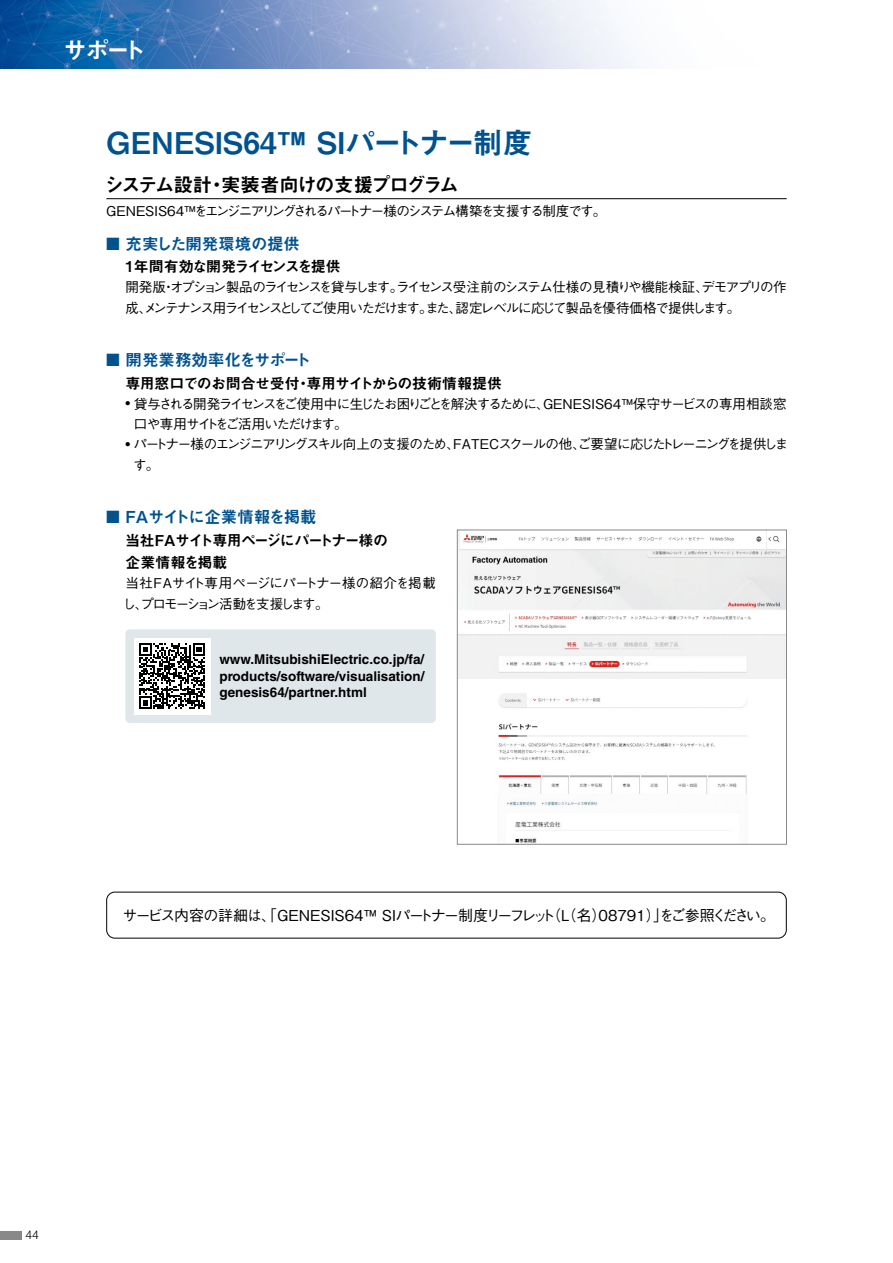
<style>
.page{position:relative;width:893px;height:1263px;background:#fff}
.page>*{position:absolute;margin:0;border:0;box-sizing:border-box;transform-origin:0 0}
.t1{font:30px "Midashi Go Pro MB31";color:#00528f}
.t2{font:24px "Midashi Go Pro MB31";color:#fff}
.t3{font:19.5px "Midashi Go Pro MB31";letter-spacing:-.075em;color:#000}
.t4{font:16.5px "Midashi Go Pro MB31";letter-spacing:-.03em;color:#00528f}
.t5{font:16.5px "Midashi Go Pro MB31";color:#00528f}
.t6{font:500 15px "Gothic BBB Pro";letter-spacing:-.065em;color:#000}
.t7{font:15px "Midashi Go Pro MB31";letter-spacing:-.04em;color:#000}
.t8{font:15px/22.5px "Midashi Go Pro MB31";letter-spacing:-.07em;color:#000}
.t9{font:15px "Midashi Go Pro MB31";letter-spacing:-.095em;color:#000}
.t10{font:500 13.5px/20.2px "Gothic BBB Pro";letter-spacing:-.105em;color:#000}
.t11{font:500 13.5px/20.2px "Gothic BBB Pro";letter-spacing:-.125em;color:#000}
.t12{font:700 13.5px/16.8px "Helvetica LT Std";color:#000;text-align:justify}
.t13{font:500 13.5px/20.2px "Gothic BBB Pro";letter-spacing:-.06em;color:#000}
.t14{font:300 12px "Helvetica LT Std";color:#000}
.s1{font-family:"Helvetica LT Std";font-weight:400}
</style>
<div class="page">
<hr style="left:106px;top:198px;width:681px;height:1px;background:#000">
<img style="left:459px;top:532px;width:326px;height:310px">
<div style="left:457px;top:530px;width:330px;height:314px;border:1px solid #898989"></div>
<div style="left:106px;top:892px;width:681px;height:46px;border:1px solid #000;border-radius:8px"></div>
<div style="left:125px;top:629px;width:311px;height:94px;background:#e0e7eb;border-radius:4px"></div>
<div style="left:134px;top:638px;width:76px;height:76px;background:#fff"></div>
<svg style="left:139px;top:643px;width:66px;height:66px"></svg>
<img style="left:0;top:0;width:639px;height:68px">
<div style="left:0;top:1231px;width:21px;height:8px;background:#898989"></div>
<h2 class="t2" style="left:63px;top:31px;width:84px">サポート</h2>
<h1 class="t1" style="left:106px;top:119px;width:428px">GENESIS64™ SIパートナー制度</h1>
<h3 class="t3" style="left:105px;top:169px;width:356px">システム設計・実装者向けの支援プログラム</h3>
<p class="t10" style="left:106px;top:199px;width:502px">GENESIS64™をエンジニアリングされるパートナー様のシステム構築を支援する制度です。</p>
<p class="t4" style="left:106px;top:230px;width:195px">■ 充実した開発環境の提供</p>
<p class="t9" style="left:125px;top:254px;width:217px">1年間有効な開発ライセンスを提供</p>
<p class="t11" style="left:125px;top:275px;width:663px">開発版・オプション製品のライセンスを貸与します。ライセンス受注前のシステム仕様の見積りや機能検証、デモアプリの作成、メンテナンス用ライセンスとしてご使用いただけます。また、認定レベルに応じて製品を優待価格で提供します。</p>
<p class="t5" style="left:106px;top:347px;width:206px">■ 開発業務効率化をサポート</p>
<p class="t7" style="left:125px;top:371px;width:378px">専用窓口でのお問合せ受付・専用サイトからの技術情報提供</p>
<p class="t10" style="left:134px;top:392px;width:654px;text-indent:-9px"><span class="s1">•</span> 貸与される開発ライセンスをご使用中に生じたお困りごとを解決するために、GENESIS64™保守サービスの専用相談窓口や専用サイトをご活用いただけます。</p>
<p class="t10" style="left:133px;top:432px;width:657px;text-indent:-8px"><span class="s1">•</span> パートナー様のエンジニアリングスキル向上の支援のため、FATECスクールの他、ご要望に応じたトレーニングを提供します。</p>
<p class="t4" style="left:106px;top:504px;width:212px">■ FAサイトに企業情報を掲載</p>
<p class="t8" style="left:125px;top:527px;width:264px">当社FAサイト専用ページにパートナー様の企業情報を掲載</p>
<p class="t13" style="left:123px;top:571px;width:315px">当社FAサイト専用ページにパートナー様の紹介を掲載し、プロモーション活動を支援します。</p>
<p class="t12" style="left:219px;top:650px;width:207px">www.MitsubishiElectric.co.jp/fa/ products/software/visualisation/ genesis64/partner.html</p>
<p class="t6" style="left:122px;top:903px;width:654px">サービス内容の詳細は、「GENESIS64™ SIパートナー制度リーフレット（L（名）08791）」をご参照ください。</p>
<p class="t14" style="left:26px;top:1227px;width:15px">44</p>
</div>
